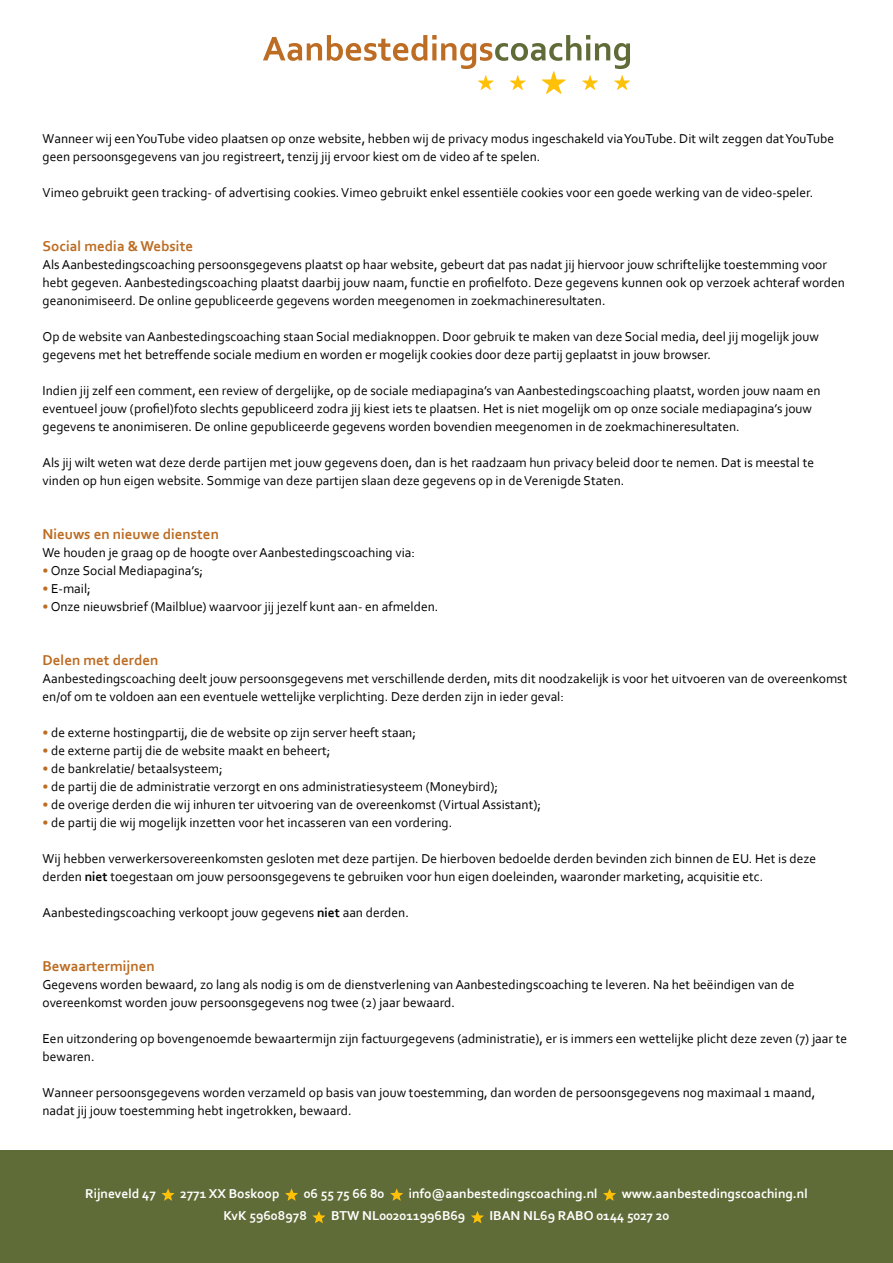
<style>
.page{position:relative;width:893px;height:1263px;background:#fff}
.page>*{position:absolute;margin:0;border:0;box-sizing:border-box;transform-origin:0 0}
.t1{font:700 15px "Corbel";color:#bc6c22}
.t2{font:13.5px/18px "Corbel";color:#000}
.t3{font:700 13.5px "Corbel";color:#fff}
.s1{color:#bc6c22}
.s2{font-weight:700}
</style>
<div class="page">
<div style="left:0;top:1150px;width:893px;height:113px;background:#606c38"></div>
<svg style="left:162px;top:1188px;width:13px;height:13px"></svg>
<svg style="left:285px;top:1188px;width:13px;height:13px"></svg>
<svg style="left:390px;top:1188px;width:13px;height:13px"></svg>
<svg style="left:603px;top:1188px;width:13px;height:13px"></svg>
<svg style="left:312px;top:1211px;width:13px;height:12px"></svg>
<svg style="left:471px;top:1211px;width:13px;height:12px"></svg>
<svg style="left:263px;top:35px;width:367px;height:59px"></svg>
<p class="t2" style="left:43px;top:129px;width:793px">Wanneer wij een YouTube video plaatsen op onze website, hebben wij de privacy modus ingeschakeld via YouTube. Dit wilt zeggen dat YouTube geen persoonsgegevens van jou registreert, tenzij jij ervoor kiest om de video af te spelen.</p>
<p class="t2" style="left:43px;top:183px;width:772px">Vimeo gebruikt geen tracking- of advertising cookies. Vimeo gebruikt enkel essentiële cookies voor een goede werking van de video-speler.</p>
<p class="t1" style="left:43px;top:237px;width:152px">Social media &amp; Website</p>
<p class="t2" style="left:43px;top:255px;width:804px">Als Aanbestedingscoaching persoonsgegevens plaatst op haar website, gebeurt dat pas nadat jij hiervoor jouw schriftelijke toestemming voor hebt gegeven. Aanbestedingscoaching plaatst daarbij jouw naam, functie en profielfoto. Deze gegevens kunnen ook op verzoek achteraf worden geanonimiseerd. De online gepubliceerde gegevens worden meegenomen in zoekmachineresultaten.</p>
<p class="t2" style="left:43px;top:327px;width:778px">Op de website van Aanbestedingscoaching staan Social mediaknoppen. Door gebruik te maken van deze Social media, deel jij mogelijk jouw gegevens met het betreffende sociale medium en worden er mogelijk cookies door deze partij geplaatst in jouw browser.</p>
<p class="t2" style="left:43px;top:381px;width:780px">Indien jij zelf een comment, een review of dergelijke, op de sociale mediapagina’s van Aanbestedingscoaching plaatst, worden jouw naam en eventueel jouw (profiel)foto slechts gepubliceerd zodra jij kiest iets te plaatsen. Het is niet mogelijk om op onze sociale mediapagina’s jouw gegevens te anonimiseren. De online gepubliceerde gegevens worden bovendien meegenomen in de zoekmachineresultaten.</p>
<p class="t2" style="left:43px;top:453px;width:773px">Als jij wilt weten wat deze derde partijen met jouw gegevens doen, dan is het raadzaam hun privacy beleid door te nemen. Dat is meestal te vinden op hun eigen website. Sommige van deze partijen slaan deze gegevens op in de Verenigde Staten.</p>
<p class="t1" style="left:43px;top:525px;width:178px">Nieuws en nieuwe diensten</p>
<p class="t2" style="left:43px;top:543px;width:374px">We houden je graag op de hoogte over Aanbestedingscoaching via:</p>
<p class="t2" style="left:43px;top:561px;width:162px"><span class="s1">•</span> Onze Social Mediapagina’s;</p>
<p class="t2" style="left:43px;top:579px;width:50px"><span class="s1">•</span> E-mail;</p>
<p class="t2" style="left:43px;top:597px;width:397px"><span class="s1">•</span> Onze nieuwsbrief (Mailblue) waarvoor jij jezelf kunt aan- en afmelden.</p>
<p class="t1" style="left:43px;top:651px;width:117px">Delen met derden</p>
<p class="t2" style="left:43px;top:669px;width:806px">Aanbestedingscoaching deelt jouw persoonsgegevens met verschillende derden, mits dit noodzakelijk is voor het uitvoeren van de overeenkomst en/of om te voldoen aan een eventuele wettelijke verplichting. Deze derden zijn in ieder geval:</p>
<p class="t2" style="left:43px;top:723px;width:375px"><span class="s1">•</span> de externe hostingpartij, die de website op zijn server heeft staan;</p>
<p class="t2" style="left:43px;top:741px;width:289px"><span class="s1">•</span> de externe partij die de website maakt en beheert;</p>
<p class="t2" style="left:43px;top:759px;width:182px"><span class="s1">•</span> de bankrelatie/ betaalsysteem;</p>
<p class="t2" style="left:43px;top:777px;width:457px"><span class="s1">•</span> de partij die de administratie verzorgt en ons administratiesysteem (Moneybird);</p>
<p class="t2" style="left:43px;top:795px;width:500px"><span class="s1">•</span> de overige derden die wij inhuren ter uitvoering van de overeenkomst (Virtual Assistant);</p>
<p class="t2" style="left:43px;top:813px;width:411px"><span class="s1">•</span> de partij die wij mogelijk inzetten voor het incasseren van een vordering.</p>
<p class="t2" style="left:43px;top:849px;width:775px">Wij hebben verwerkersovereenkomsten gesloten met deze partijen. De hierboven bedoelde derden bevinden zich binnen de EU. Het is deze derden <span class="s2">niet</span> toegestaan om jouw persoonsgegevens te gebruiken voor hun eigen doeleinden, waaronder marketing, acquisitie etc.</p>
<p class="t2" style="left:43px;top:903px;width:368px">Aanbestedingscoaching verkoopt jouw gegevens <span class="s2">niet</span> aan derden.</p>
<p class="t1" style="left:43px;top:957px;width:114px">Bewaartermijnen</p>
<p class="t2" style="left:43px;top:975px;width:754px">Gegevens worden bewaard, zo lang als nodig is om de dienstverlening van Aanbestedingscoaching te leveren. Na het beëindigen van de overeenkomst worden jouw persoonsgegevens nog twee (2) jaar bewaard.</p>
<p class="t2" style="left:43px;top:1029px;width:806px">Een uitzondering op bovengenoemde bewaartermijn zijn factuurgegevens (administratie), er is immers een wettelijke plicht deze zeven (7) jaar te bewaren.</p>
<p class="t2" style="left:43px;top:1083px;width:774px">Wanneer persoonsgegevens worden verzameld op basis van jouw toestemming, dan worden de persoonsgegevens nog maximaal 1 maand, nadat jij jouw toestemming hebt ingetrokken, bewaard.</p>
<p class="t3" style="left:85px;top:1185px;width:72px">Rijneveld 47</p>
<p class="t3" style="left:180px;top:1185px;width:101px">2771 XX Boskoop</p>
<p class="t3" style="left:304px;top:1185px;width:82px">06 55 75 66 80</p>
<p class="t3" style="left:409px;top:1185px;width:190px">info@aanbestedingscoaching.nl</p>
<p class="t3" style="left:622px;top:1185px;width:188px">www.aanbestedingscoaching.nl</p>
<p class="t3" style="left:224px;top:1207px;width:85px">KvK 59608978</p>
<p class="t3" style="left:331px;top:1207px;width:136px">BTW NL002011996B69</p>
<p class="t3" style="left:490px;top:1207px;width:181px">IBAN NL69 RABO 0144 5027 20</p>
</div>
